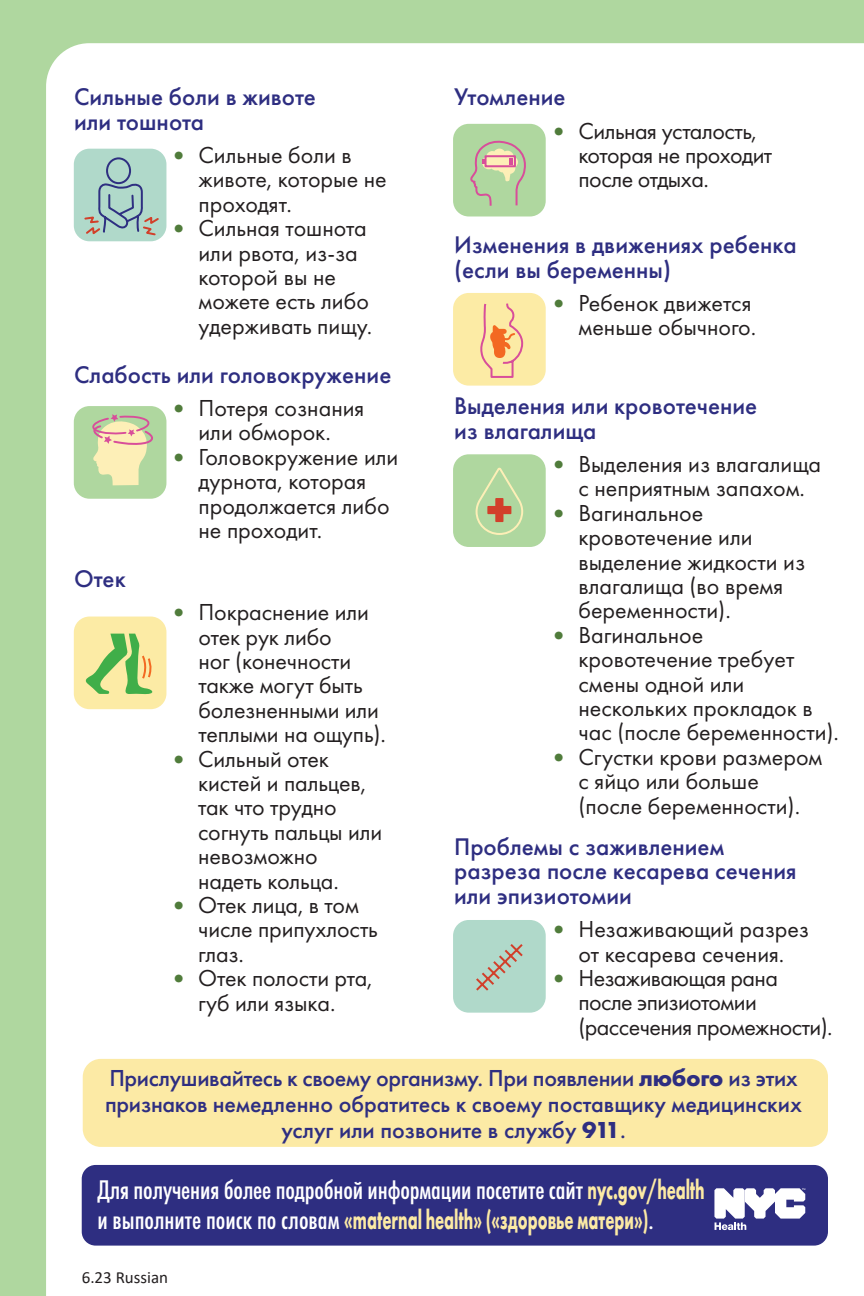
<style>
.page{position:relative;width:864px;height:1296px;background:#afd79f}
.page>*{position:absolute;margin:0;border:0;box-sizing:border-box;transform-origin:0 0}
.t1{font:500 28px/30px "Futura PT Cond";letter-spacing:-.005em;color:#fff}
.t2{font:500 25px/24.4px "Futura PT";color:#2e2e81}
.t3{font:24px/24.4px "Futura PT";color:#231f20}
.t4{font:500 24px/26px "Futura PT";color:#2e2e81;text-align:center}
.t5{font:24px/24.4px "Futura PT";letter-spacing:-.025em;color:#231f20}
.t6{font:24px/24.4px "Futura PT";letter-spacing:-.02em;color:#231f20}
.t7{font:17px "Calibri";color:#231f20}
.s1{font-size:28px;color:#507c3b}
.s2{font-weight:700}
.s3{font-family:"Futura PT";font-weight:700;color:#fceaa5}
</style>
<div class="page">
<div style="left:46px;top:43px;width:818px;height:1253px;background:#fff"></div>
<div style="left:82px;top:1165px;width:746px;height:81px;background:#2e2e81;border-radius:14px"></div>
<svg style="left:714px;top:1188px;width:91px;height:42px"></svg>
<div style="left:453px;top:920px;width:93px;height:93px;background:#b0d9ca;border-radius:16px"></div>
<svg style="left:476px;top:944px;width:47px;height:47px"></svg>
<div style="left:83px;top:1059px;width:745px;height:88px;background:#fceaa5;border-radius:18px"></div>
<div style="left:74px;top:149px;width:92px;height:92px;background:#b0d9ca;border-radius:16px"></div>
<svg style="left:84px;top:157px;width:75px;height:79px"></svg>
<div style="left:74px;top:617px;width:92px;height:92px;background:#fceba5;border-radius:16px"></div>
<svg style="left:85px;top:634px;width:68px;height:61px"></svg>
<div style="left:453px;top:293px;width:93px;height:93px;background:#fceba5;border-radius:16px"></div>
<svg style="left:480px;top:303px;width:44px;height:75px"></svg>
<div style="left:453px;top:454px;width:93px;height:93px;background:#afd79f;border-radius:16px"></div>
<svg style="left:475px;top:467px;width:49px;height:68px"></svg>
<div style="left:453px;top:124px;width:93px;height:92px;background:#afd79f;border-radius:16px"></div>
<svg style="left:470px;top:140px;width:56px;height:66px"></svg>
<div style="left:74px;top:406px;width:92px;height:93px;background:#afd79f;border-radius:16px"></div>
<svg style="left:92px;top:414px;width:61px;height:71px"></svg>
<p class="t2" style="left:74px;top:85px;width:243px">Сильные боли в животе или тошнота</p>
<p class="t3" style="left:198px;top:143px;width:190px;text-indent:-34px"><span class="s1">•</span> Сильные боли в животе, которые не проходят.</p>
<p class="t3" style="left:198px;top:216px;width:175px;text-indent:-34px"><span class="s1">•</span> Сильная тошнота или рвота, из-за которой вы не можете есть либо удерживать пищу.</p>
<p class="t2" style="left:74px;top:362px;width:319px">Слабость или головокружение</p>
<p class="t3" style="left:165px;top:396px;width:201px;text-align:center"><span class="s1">•</span> Потеря сознания или обморок.</p>
<p class="t3" style="left:198px;top:444px;width:201px;text-indent:-34px"><span class="s1">•</span> Головокружение или дурнота, которая продолжается либо не проходит.</p>
<p class="t2" style="left:74px;top:566px;width:53px">Отек</p>
<p class="t3" style="left:198px;top:600px;width:189px;text-indent:-34px"><span class="s1">•</span> Покраснение или отек рук либо<br>ног (конечности также могут быть болезненными или теплыми на ощупь).</p>
<p class="t3" style="left:198px;top:746px;width:186px;text-indent:-33px"><span class="s1">•</span> Сильный отек кистей и пальцев, так что трудно согнуть пальцы или невозможно надеть кольца.</p>
<p class="t3" style="left:198px;top:893px;width:181px;text-indent:-33px"><span class="s1">•</span> Отек лица, в том числе припухлость глаз.</p>
<p class="t3" style="left:165px;top:966px;width:209px;text-align:center"><span class="s1">•</span> Отек полости рта, губ или языка.</p>
<p class="t2" style="left:454px;top:85px;width:113px">Утомление</p>
<p class="t6" style="left:578px;top:118px;width:195px;text-indent:-34px"><span class="s1">•</span> Сильная усталость, которая не проходит после отдыха.</p>
<p class="t2" style="left:454px;top:233px;width:344px">Изменения в движениях ребенка (если вы беременны)</p>
<p class="t3" style="left:545px;top:291px;width:213px;text-align:right"><span class="s1">•</span> Ребенок движется меньше обычного.</p>
<p class="t2" style="left:454px;top:394px;width:305px">Выделения или кровотечение из влагалища</p>
<p class="t3" style="left:578px;top:452px;width:244px;text-indent:-34px"><span class="s1">•</span> Выделения из влагалища с неприятным запахом.</p>
<p class="t3" style="left:578px;top:501px;width:228px;text-indent:-34px"><span class="s1">•</span> Вагинальное кровотечение или выделение жидкости из влагалища (во время беременности).</p>
<p class="t3" style="left:578px;top:623px;width:262px;text-indent:-34px"><span class="s1">•</span> Вагинальное кровотечение требует смены одной или нескольких прокладок в час (после беременности).</p>
<p class="t3" style="left:578px;top:745px;width:246px;text-indent:-34px"><span class="s1">•</span> Сгустки крови размером с яйцо или больше (после беременности).</p>
<p class="t2" style="left:454px;top:835px;width:344px">Проблемы с заживлением разреза после кесарева сечения или эпизиотомии</p>
<p class="t3" style="left:545px;top:917px;width:266px;text-align:center"><span class="s1">•</span> Незаживающий разрез от кесарева сечения.</p>
<p class="t5" style="left:578px;top:966px;width:256px;text-indent:-34px"><span class="s1">•</span> Незаживающая рана после эпизиотомии (рассечения промежности).</p>
<p class="t4" style="left:105px;top:1065px;width:698px">Прислушивайтесь к своему организму. При появлении <span class="s2">любого</span> из этих признаков немедленно обратитесь к своему поставщику медицинских услуг или позвоните в службу <span class="s2">911</span>.</p>
<p class="t1" style="left:98px;top:1174px;width:609px">Для получения более подробной информации посетите сайт <span class="s3">nyc.gov/health </span>и выполните поиск по словам <span class="s3">«maternal health» («здоровье матери»)</span>.</p>
<p class="t7" style="left:82px;top:1266px;width:88px">6.23 Russian</p>
</div>
